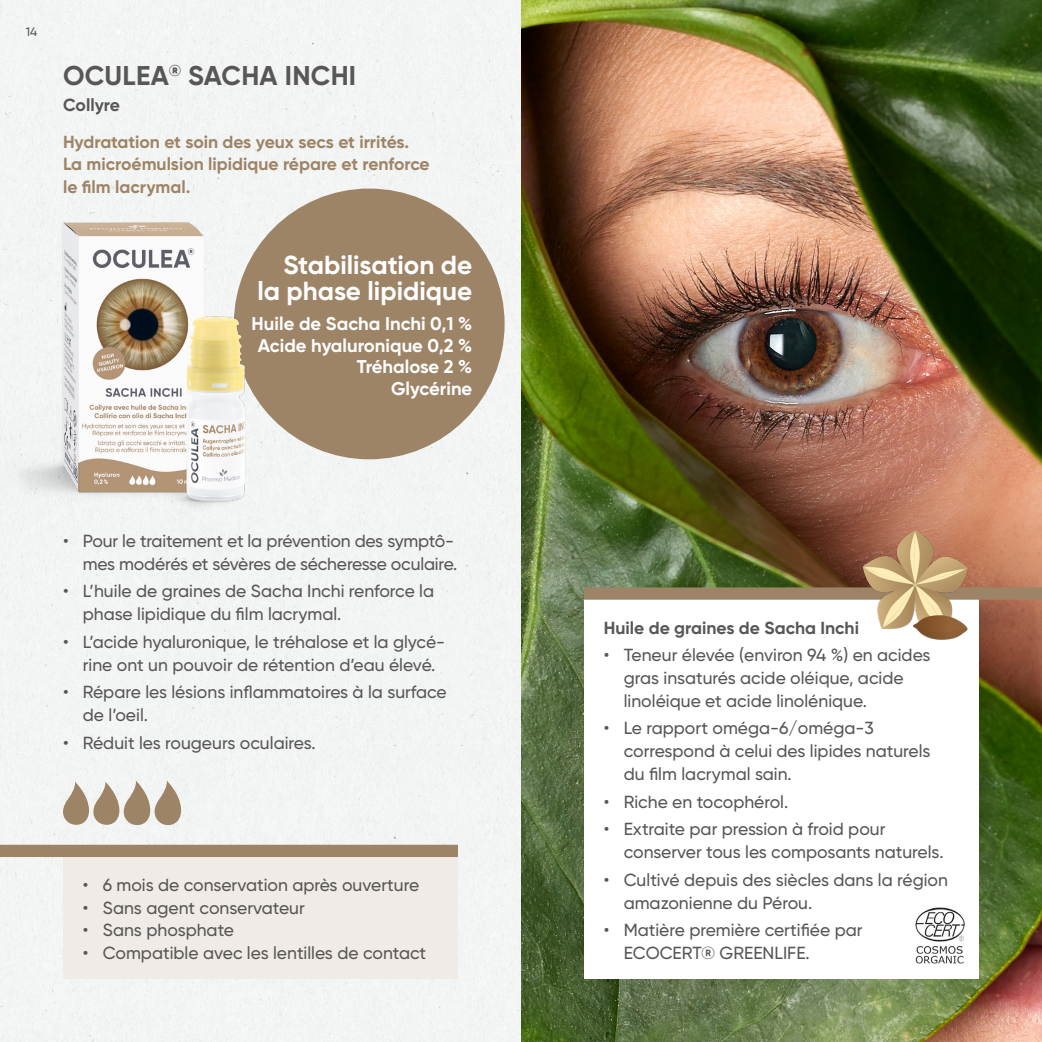
<style>
.page{position:relative;width:1042px;height:1042px;background:#fff}
.page>*{position:absolute;margin:0;border:0;box-sizing:border-box;transform-origin:0 0}
.t1{font:700 27.12px "Gilroy";letter-spacing:.01em;color:#575756}
.t2{font:700 26.07px/26.1px "Gilroy";color:#fff;text-align:right}
.t3{font:700 18.38px/21.7px "Gilroy";color:#fff;text-align:right}
.t4{font:500 17.5px/22.8px "Gilroy";color:#575756}
.t5{font:700 17.5px/22.8px "Gilroy";color:#9e8467}
.t6{font:700 17.5px "Gilroy";color:#575756}
.t7{font:500 12.25px "Gilroy";color:#575756}
</style>
<div class="page">
<div style="left:0;top:0;width:521px;height:1042px;background:#f3f5f4"></div>
<img style="left:521px;top:0;width:521px;height:1042px">
<div style="left:234px;top:189px;width:270px;height:270px;background:#9e8467;border-radius:50%"></div>
<div style="left:63px;top:857px;width:395px;height:122px;background:#f0ebe6"></div>
<svg style="left:59px;top:780px;width:123px;height:47px"></svg>
<div style="left:0;top:845px;width:458px;height:12px;background:#9e8467"></div>
<div style="left:584px;top:600px;width:395px;height:379px;background:#fff"></div>
<div style="left:584px;top:587px;width:458px;height:13px;background:#9e8467"></div>
<img style="left:0;top:211px;width:304px;height:334px">
<img style="left:915px;top:907px;width:50px;height:57px">
<img style="left:855px;top:523px;width:122px;height:117px">
<p class="t7" style="left:26px;top:24px;width:13px">14</p>
<h1 class="t1" style="left:63px;top:58px;width:295px">OCULEA<sup>®</sup> SACHA INCHI</h1>
<p class="t6" style="left:63px;top:94px;width:58px">Collyre</p>
<p class="t5" style="left:63px;top:130px;width:368px">Hydratation et soin des yeux secs et irrités.<br>La microémulsion lipidique répare et renforce le film lacrymal.</p>
<h2 class="t2" style="left:257px;top:251px;width:216px">Stabilisation de la phase lipidique</h2>
<p class="t3" style="left:252px;top:313px;width:222px">Huile de Sacha Inchi 0,1 %<br>Acide hyaluronique 0,2 %<br>Tréhalose 2 %<br>Glycérine</p>
<p class="t4" style="left:63px;top:529px;width:396px;text-align:right">• Pour le traitement et la prévention des symptô&shy;mes modérés et sévères de sécheresse oculaire.</p>
<p class="t4" style="left:83px;top:580px;width:353px;text-indent:-20px">• L’huile de graines de Sacha Inchi renforce la phase lipidique du film lacrymal.</p>
<p class="t4" style="left:63px;top:630px;width:384px;text-align:center">• L’acide hyaluronique, le tréhalose et la glycé&shy;rine ont un pouvoir de rétention d’eau élevé.</p>
<p class="t4" style="left:83px;top:680px;width:365px;text-indent:-20px">• Répare les lésions inflammatoires à la surface de l’oeil.</p>
<p class="t4" style="left:63px;top:731px;width:254px">• Réduit les rougeurs oculaires.</p>
<p class="t4" style="left:83px;top:873px;width:338px">• 6 mois de conservation après ouverture</p>
<p class="t4" style="left:83px;top:896px;width:224px">• Sans agent conservateur</p>
<p class="t4" style="left:83px;top:918px;width:153px">• Sans phosphate</p>
<p class="t4" style="left:83px;top:941px;width:345px">• Compatible avec les lentilles de contact</p>
<p class="t6" style="left:604px;top:616px;width:257px">Huile de graines de Sacha Inchi</p>
<p class="t4" style="left:624px;top:643px;width:308px;text-indent:-20px">• Teneur élevée (environ 94 %) en acides gras insaturés acide oléique, acide linoléique et acide linolénique.</p>
<p class="t4" style="left:624px;top:717px;width:308px;text-indent:-20px">• Le rapport oméga-6/oméga-3 correspond à celui des lipides naturels du film lacrymal sain.</p>
<p class="t4" style="left:604px;top:790px;width:186px">• Riche en tocophérol.</p>
<p class="t4" style="left:624px;top:818px;width:321px;text-indent:-20px">• Extraite par pression à froid pour conserver tous les composants naturels.</p>
<p class="t4" style="left:624px;top:868px;width:326px;text-indent:-20px">• Cultivé depuis des siècles dans la région amazonienne du Pérou.</p>
<p class="t4" style="left:624px;top:918px;width:240px;text-indent:-20px">• Matière première certifiée par<br>ECOCERT® GREENLIFE.</p>
</div>
